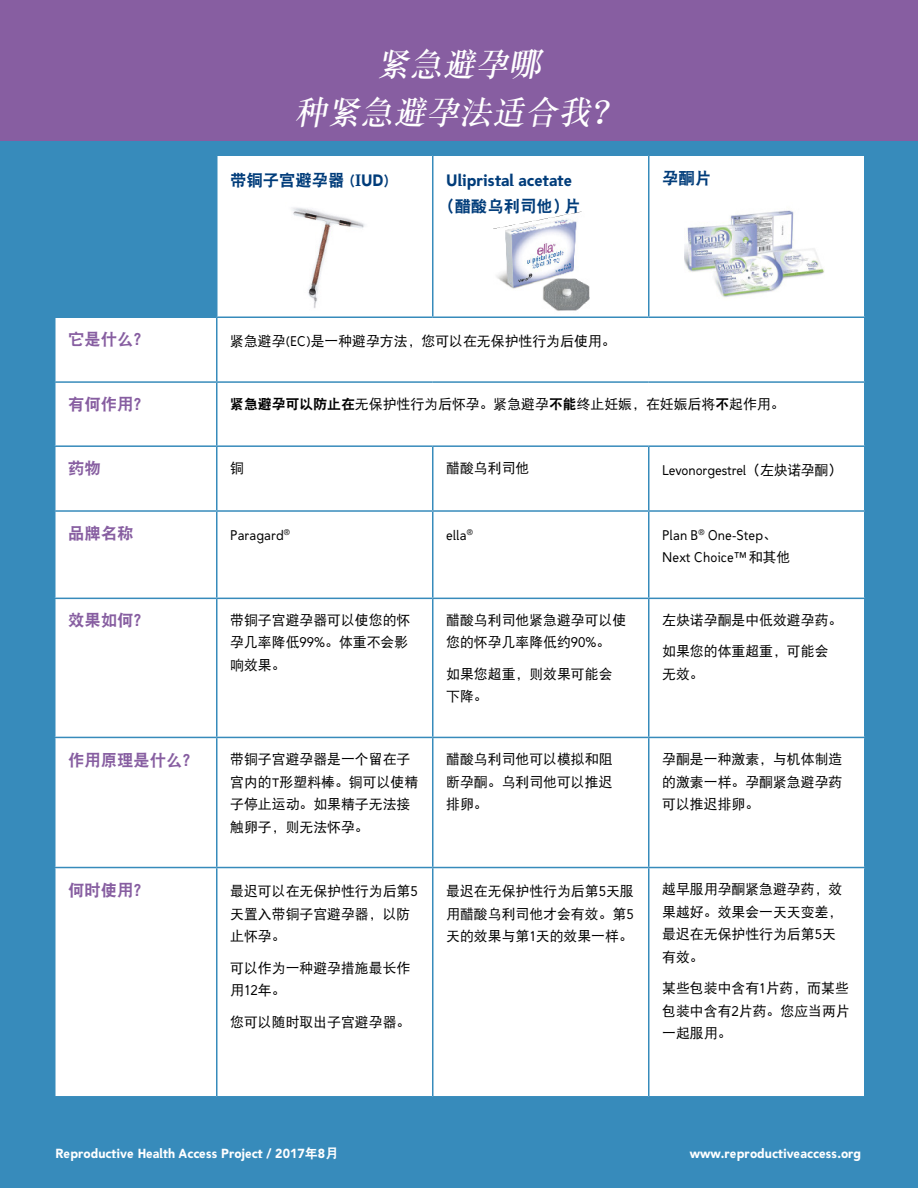
<style>
.page{position:relative;width:918px;height:1188px;background:#378bbb}
.page>*{position:absolute;margin:0;border:0;box-sizing:border-box;transform-origin:0 0}
.t1{font:italic 33px/48px "DF Song GB W7";color:#fff;text-align:center}
.t2{font:16.35px "DF Hei GB W9";color:#875ea1}
.t3{font:16.35px "DF Hei GB W9";color:#003c7a}
.t4{font:700 16.35px "Bawdy";color:#003c7a}
.t5{font:13.8px/22.5px "DF Hei GB W5";color:#000}
.t6{font:13.8px/22.5px "Bawdy";color:#000}
.t7{font:700 13.05px "Bawdy";color:#fff}
.s1{font-family:"Bawdy";font-weight:700}
.s2{font-family:"Bawdy"}
.s3{font-family:"DF Hei GB W9"}
.s4{font-family:"DF Hei GB W5"}
.s5{font-family:"DF Hei GB W9";font-weight:400}
</style>
<div class="page">
<div style="left:0;top:0;width:918px;height:141px;background:#875ea1"></div>
<div style="left:56px;top:156px;width:808px;height:940px;background:#fff"></div>
<div style="left:56px;top:318px;width:160px;height:127px;background:#fff"></div>
<hr style="left:216px;top:156px;width:2px;height:160px;background:#378bbb">
<hr style="left:432px;top:156px;width:2px;height:160px;background:#378bbb">
<hr style="left:648px;top:156px;width:2px;height:160px;background:#378bbb">
<hr style="left:54px;top:316px;width:163px;height:2px;background:#378bbb">
<hr style="left:217px;top:316px;width:216px;height:2px;background:#378bbb">
<hr style="left:216px;top:318px;width:2px;height:63px;background:#378bbb">
<hr style="left:433px;top:316px;width:216px;height:2px;background:#378bbb">
<hr style="left:649px;top:316px;width:217px;height:2px;background:#378bbb">
<hr style="left:54px;top:381px;width:163px;height:2px;background:#378bbb">
<hr style="left:217px;top:381px;width:216px;height:2px;background:#378bbb">
<hr style="left:216px;top:383px;width:2px;height:62px;background:#378bbb">
<hr style="left:433px;top:381px;width:216px;height:2px;background:#378bbb">
<hr style="left:649px;top:381px;width:217px;height:2px;background:#378bbb">
<hr style="left:54px;top:445px;width:163px;height:2px;background:#378bbb">
<hr style="left:217px;top:445px;width:216px;height:2px;background:#378bbb">
<hr style="left:216px;top:447px;width:2px;height:63px;background:#378bbb">
<hr style="left:433px;top:445px;width:216px;height:2px;background:#378bbb">
<hr style="left:432px;top:447px;width:2px;height:63px;background:#378bbb">
<hr style="left:649px;top:445px;width:217px;height:2px;background:#378bbb">
<hr style="left:648px;top:447px;width:2px;height:63px;background:#378bbb">
<hr style="left:54px;top:510px;width:163px;height:2px;background:#378bbb">
<hr style="left:217px;top:510px;width:216px;height:2px;background:#378bbb">
<hr style="left:216px;top:512px;width:2px;height:86px;background:#378bbb">
<hr style="left:433px;top:510px;width:216px;height:2px;background:#378bbb">
<hr style="left:432px;top:512px;width:2px;height:86px;background:#378bbb">
<hr style="left:649px;top:510px;width:217px;height:2px;background:#378bbb">
<hr style="left:648px;top:512px;width:2px;height:86px;background:#378bbb">
<hr style="left:54px;top:598px;width:163px;height:1px;background:#378bbb">
<hr style="left:217px;top:598px;width:216px;height:1px;background:#378bbb">
<hr style="left:216px;top:599px;width:2px;height:138px;background:#378bbb">
<hr style="left:433px;top:598px;width:216px;height:1px;background:#378bbb">
<hr style="left:432px;top:599px;width:2px;height:138px;background:#378bbb">
<hr style="left:649px;top:598px;width:217px;height:1px;background:#378bbb">
<hr style="left:648px;top:599px;width:2px;height:138px;background:#378bbb">
<hr style="left:54px;top:737px;width:163px;height:1px;background:#378bbb">
<hr style="left:217px;top:737px;width:216px;height:1px;background:#378bbb">
<hr style="left:216px;top:738px;width:2px;height:129px;background:#378bbb">
<hr style="left:433px;top:737px;width:216px;height:1px;background:#378bbb">
<hr style="left:432px;top:738px;width:2px;height:129px;background:#378bbb">
<hr style="left:649px;top:737px;width:217px;height:1px;background:#378bbb">
<hr style="left:648px;top:738px;width:2px;height:129px;background:#378bbb">
<hr style="left:54px;top:867px;width:163px;height:1px;background:#378bbb">
<hr style="left:217px;top:867px;width:216px;height:1px;background:#378bbb">
<hr style="left:216px;top:868px;width:2px;height:228px;background:#378bbb">
<hr style="left:433px;top:867px;width:216px;height:1px;background:#378bbb">
<hr style="left:432px;top:868px;width:2px;height:228px;background:#378bbb">
<hr style="left:649px;top:867px;width:217px;height:1px;background:#378bbb">
<hr style="left:648px;top:868px;width:2px;height:228px;background:#378bbb">
<img style="left:285px;top:202px;width:89px;height:108px">
<img style="left:493px;top:212px;width:97px;height:102px">
<img style="left:684px;top:202px;width:148px;height:99px">
<h1 class="t1" style="left:294px;top:40px;width:338px">紧急避孕哪<br>种紧急避孕法适合我？</h1>
<p class="t3" style="left:230px;top:172px;width:160px">带铜子宫避孕器 (<span class="s1">IUD</span>)</p>
<p class="t4" style="left:446px;top:171px;width:128px">Ulipristal acetate</p>
<p class="t3" style="left:438px;top:197px;width:143px">（醋酸乌利司他）片</p>
<p class="t2" style="left:68px;top:331px;width:83px">它是什么？</p>
<p class="t5" style="left:230px;top:330px;width:387px">紧急避孕(<span class="s2">EC</span>)是一种避孕方法，您可以在无保护性行为后使用。</p>
<p class="t3" style="left:662px;top:170px;width:50px">孕酮片</p>
<p class="t2" style="left:68px;top:395px;width:83px">有何作用？</p>
<p class="t5" style="left:230px;top:392px;width:556px"><span class="s3">紧急避孕可以防止在</span>无保护性行为后怀孕。紧急避孕<span class="s3">不能</span>终止妊娠，在妊娠后将<span class="s3">不</span>起作用。</p>
<p class="t2" style="left:68px;top:460px;width:34px">药物</p>
<p class="t5" style="left:230px;top:456px;width:15px">铜</p>
<p class="t5" style="left:446px;top:456px;width:85px">醋酸乌利司他</p>
<p class="t6" style="left:662px;top:459px;width:181px">Levonorgestrel<span class="s4">（左炔诺孕酮）</span></p>
<p class="t2" style="left:68px;top:524px;width:67px">品牌名称</p>
<p class="t6" style="left:230px;top:524px;width:61px">Paragard<sup>®</sup></p>
<p class="t6" style="left:446px;top:524px;width:28px">ella<sup>®</sup></p>
<p class="t6" style="left:662px;top:524px;width:130px">Plan B<sup>®</sup> One-Step<span class="s4">、<br></span>Next Choice™ <span class="s4">和其他</span></p>
<p class="t2" style="left:68px;top:612px;width:83px">效果如何？</p>
<p class="t5" style="left:230px;top:609px;width:182px">带铜子宫避孕器可以使您的怀孕几率降低<span class="s2">99%</span>。体重不会影响效果。</p>
<p class="t5" style="left:446px;top:608px;width:182px">醋酸乌利司他紧急避孕可以使您的怀孕几率降低约<span class="s2">90%</span>。</p>
<p class="t5" style="left:446px;top:662px;width:168px">如果您超重，则效果可能会下降。</p>
<p class="t5" style="left:662px;top:609px;width:182px">左炔诺孕酮是中低效避孕药。</p>
<p class="t5" style="left:662px;top:640px;width:168px">如果您的体重超重，可能会无效。</p>
<p class="t2" style="left:68px;top:751px;width:132px">作用原理是什么？</p>
<p class="t5" style="left:230px;top:748px;width:189px">带铜子宫避孕器是一个留在子宫内的T形塑料棒。铜可以使精子停止运动。如果精子无法接触卵子，则无法怀孕。</p>
<p class="t5" style="left:446px;top:748px;width:168px;text-align:justify">醋酸乌利司他可以模拟和阻断孕酮。乌利司他可以推迟排卵。</p>
<p class="t5" style="left:662px;top:748px;width:182px;text-align:justify">孕酮是一种激素，与机体制造的激素一样。孕酮紧急避孕药可以推迟排卵。</p>
<p class="t2" style="left:68px;top:881px;width:83px">何时使用？</p>
<p class="t5" style="left:230px;top:880px;width:189px">最迟可以在无保护性行为后第<span class="s2">5</span>天置入带铜子宫避孕器，以防止怀孕。</p>
<p class="t5" style="left:230px;top:956px;width:182px">可以作为一种避孕措施最长作用<span class="s2">12</span>年。</p>
<p class="t5" style="left:230px;top:1010px;width:182px">您可以随时取出子宫避孕器。</p>
<p class="t5" style="left:446px;top:880px;width:189px;text-align:justify">最迟在无保护性行为后第<span class="s2">5</span>天服用醋酸乌利司他才会有效。第<span class="s2">5</span>天的效果与第<span class="s2">1</span>天的效果一样。</p>
<p class="t5" style="left:662px;top:878px;width:182px">越早服用孕酮紧急避孕药，效果越好。效果会一天天变差，最迟在无保护性行为后第<span class="s2">5</span>天有效。</p>
<p class="t5" style="left:662px;top:977px;width:189px;text-align:justify">某些包装中含有<span class="s2">1</span>片药，而某些包装中含有<span class="s2">2</span>片药。您应当两片一起服用。</p>
<p class="t7" style="left:56px;top:1145px;width:284px">Reproductive Health Access Project / 2017<span class="s5">年</span>8<span class="s5">月</span></p>
<p class="t7" style="left:690px;top:1145px;width:173px">www.reproductiveaccess.org</p>
</div>
